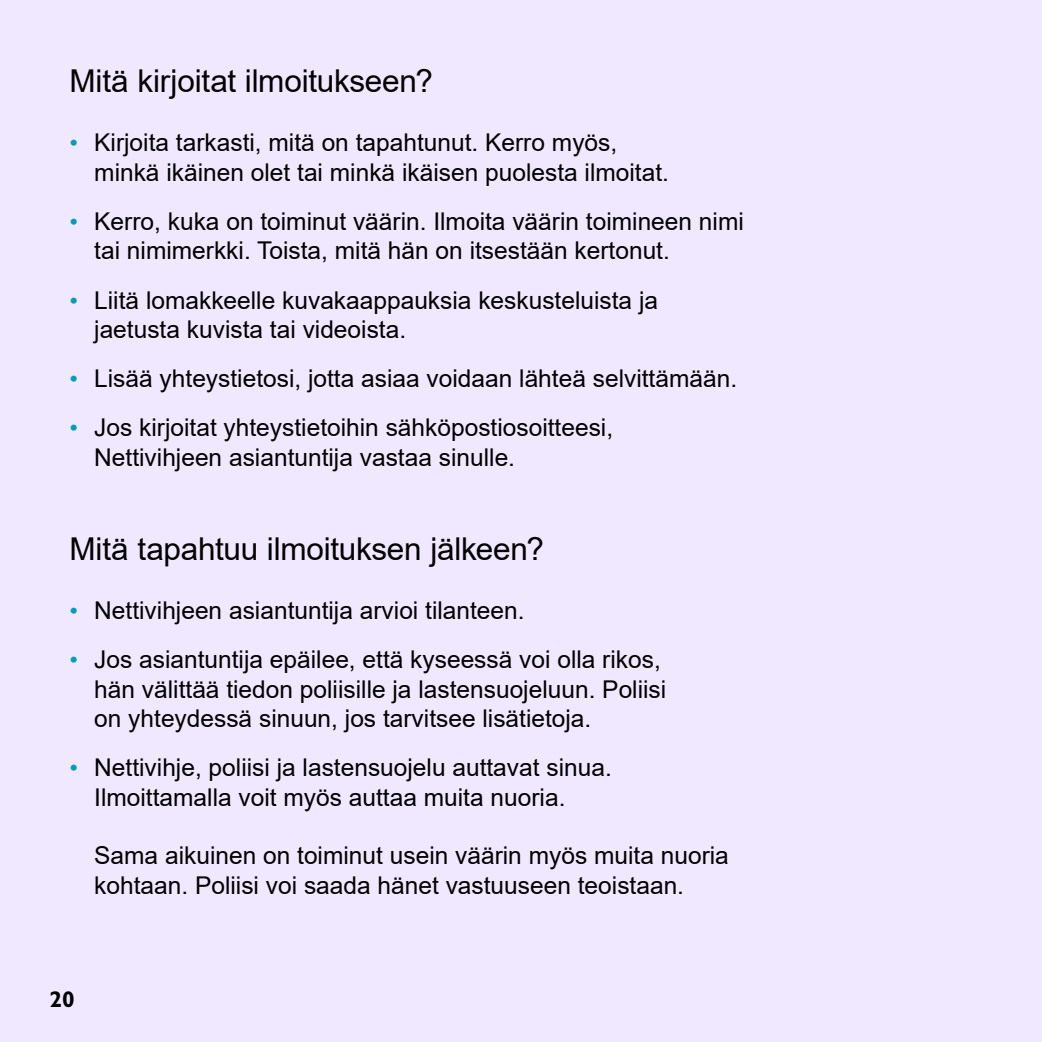
<style>
.page{position:relative;width:1042px;height:1042px;background:#f0e8ff}
.page>*{position:absolute;margin:0;border:0;box-sizing:border-box;transform-origin:0 0}
.t1{font:31.5px "Arial";letter-spacing:-.01em;color:#000}
.t2{font:24.5px/29.4px "Arial";color:#000}
.t3{font:700 22.75px "Gill Sans Infant Std";color:#000}
.s1{font-family:"Gill Sans Infant Std";color:#009fb4}
</style>
<div class="page">
<p class="t1" style="left:69px;top:60px;width:365px">Mitä kirjoitat ilmoitukseen?</p>
<p class="t2" style="left:94px;top:128px;width:576px;text-indent:-25px"><span class="s1">•</span> Kirjoita tarkasti, mitä on tapahtunut. Kerro myös, minkä ikäinen olet tai minkä ikäisen puolesta ilmoitat.</p>
<p class="t2" style="left:94px;top:206px;width:651px;text-indent:-25px"><span class="s1">•</span> Kerro, kuka on toiminut väärin. Ilmoita väärin toimineen nimi tai nimimerkki. Toista, mitä hän on itsestään kertonut.</p>
<p class="t2" style="left:94px;top:285px;width:565px;text-indent:-25px"><span class="s1">•</span> Liitä lomakkeelle kuvakaappauksia keskusteluista ja jaetusta kuvista tai videoista.</p>
<p class="t2" style="left:69px;top:364px;width:669px"><span class="s1">•</span> Lisää yhteystietosi, jotta asiaa voidaan lähteä selvittämään.</p>
<p class="t2" style="left:94px;top:413px;width:520px;text-indent:-25px"><span class="s1">•</span> Jos kirjoitat yhteystietoihin sähköpostiosoitteesi,<br>Nettivihjeen asiantuntija vastaa sinulle.</p>
<p class="t1" style="left:69px;top:527px;width:476px">Mitä tapahtuu ilmoituksen jälkeen?</p>
<p class="t2" style="left:69px;top:595px;width:457px"><span class="s1">•</span> Nettivihjeen asiantuntija arvioi tilanteen.</p>
<p class="t2" style="left:94px;top:645px;width:573px;text-indent:-25px"><span class="s1">•</span> Jos asiantuntija epäilee, että kyseessä voi olla rikos, hän välittää tiedon poliisille ja lastensuojeluun. Poliisi on yhteydessä sinuun, jos tarvitsee lisätietoja.</p>
<p class="t2" style="left:94px;top:753px;width:519px;text-indent:-25px"><span class="s1">•</span> Nettivihje, poliisi ja lastensuojelu auttavat sinua.<br>Ilmoittamalla voit myös auttaa muita nuoria.</p>
<p class="t2" style="left:94px;top:841px;width:636px">Sama aikuinen on toiminut usein väärin myös muita nuoria kohtaan. Poliisi voi saada hänet vastuuseen teoistaan.</p>
<p class="t3" style="left:50px;top:985px;width:27px">20</p>
</div>
